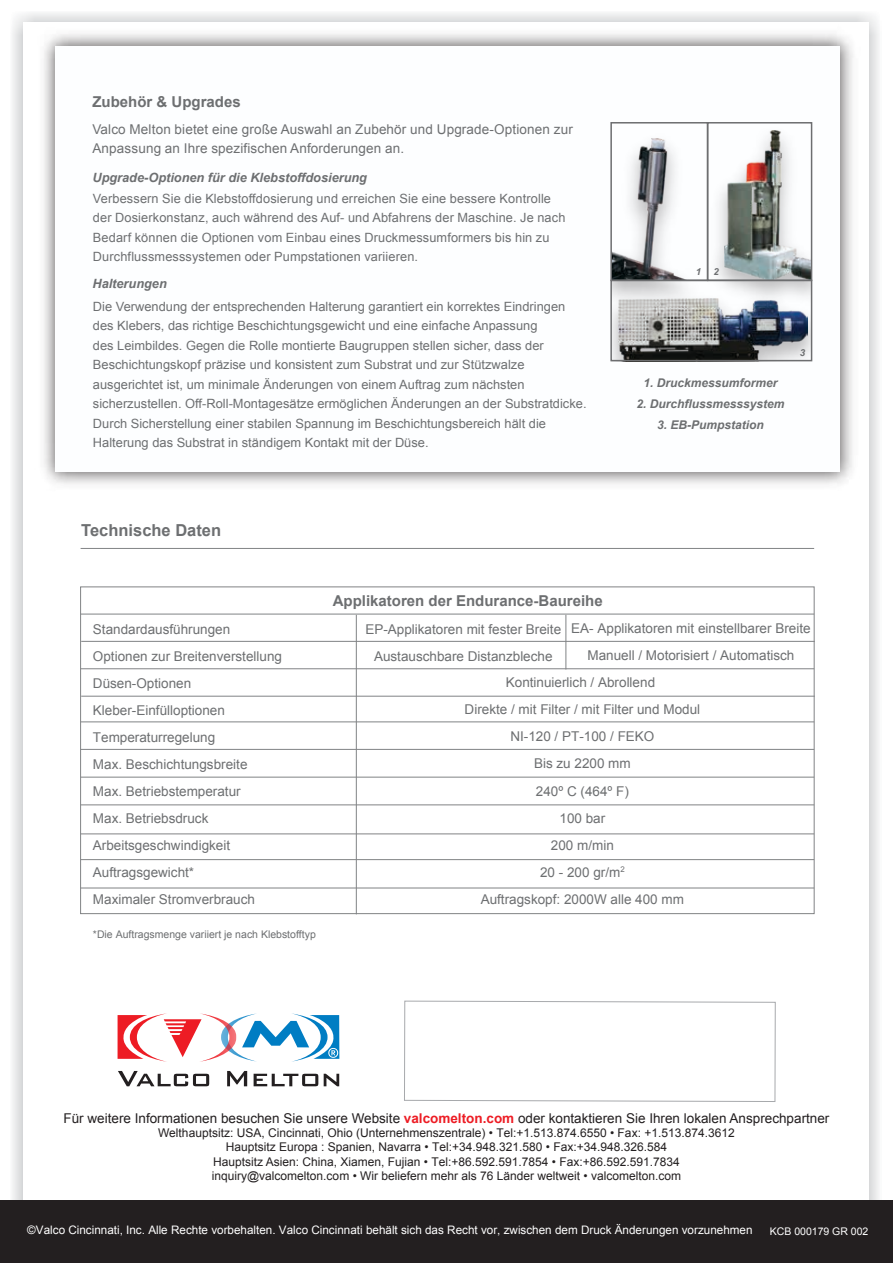
<style>
.page{position:relative;width:893px;height:1263px;background:#fff}
.page>*{position:absolute;margin:0;border:0;box-sizing:border-box;transform-origin:0 0}
.t1{font:700 16.5px "Arial";color:#6d6f71}
.t2{font:700 15px "Arial";color:#6d6f71}
.t3{font:13.5px/27px "Arial";color:#6d6f71}
.t4{font:13.5px "Arial";color:#231f20}
.t5{font:12.75px/19.5px "Arial";color:#6d6f71}
.t6{font:italic 700 12.75px "Arial";color:#6d6f71}
.t7{font:12px/14.4px "Arial";color:#231f20;text-align:center}
.t8{font:italic 700 12px "Arial";color:#6d6f71}
.t9{font:11.7px "Arial";color:#fff}
.t10{font:10.5px "Arial";color:#6d6f71}
.t11{font:10.5px "Arial";color:#fff}
.t12{font:italic 700 9.6px "Arial";color:#6d6f71}
.s1{font-weight:700;color:#ed1c24}
</style>
<div class="page">
<div style="left:0;top:1200px;width:893px;height:63px;background:#231f20"></div>
<img style="left:44px;top:34px;width:809px;height:450px">
<div style="left:56px;top:46px;width:784px;height:426px;background:#fdfeff"></div>
<img style="left:712px;top:316px;width:96px;height:42px">
<img style="left:712px;top:192px;width:97px;height:124px">
<img style="left:724px;top:130px;width:85px;height:148px">
<img style="left:613px;top:283px;width:99px;height:75px">
<img style="left:613px;top:138px;width:69px;height:140px">
<div style="left:610px;top:280px;width:202px;height:81px;border:2px solid #6d6e70"></div>
<div style="left:707px;top:122px;width:105px;height:159px;border:2px solid #6d6e70"></div>
<div style="left:610px;top:122px;width:98px;height:159px;border:2px solid #6d6e70"></div>
<hr style="left:81px;top:614px;width:733px;height:1px;background:#818385">
<hr style="left:81px;top:548px;width:733px;height:1px;background:#818385">
<hr style="left:356px;top:615px;width:1px;height:299px;background:#818385">
<hr style="left:566px;top:615px;width:1px;height:54px;background:#818385">
<hr style="left:81px;top:641px;width:734px;height:1px;background:#818385">
<hr style="left:81px;top:668px;width:733px;height:1px;background:#818385">
<hr style="left:81px;top:696px;width:734px;height:1px;background:#818385">
<hr style="left:81px;top:721px;width:733px;height:1px;background:#818385">
<hr style="left:81px;top:749px;width:733px;height:1px;background:#818385">
<hr style="left:81px;top:777px;width:733px;height:1px;background:#818385">
<hr style="left:81px;top:804px;width:733px;height:1px;background:#818385">
<hr style="left:81px;top:833px;width:733px;height:1px;background:#818385">
<hr style="left:81px;top:859px;width:733px;height:1px;background:#818385">
<hr style="left:81px;top:888px;width:733px;height:1px;background:#818385">
<svg style="left:404px;top:1001px;width:372px;height:101px"></svg>
<svg style="left:118px;top:1071px;width:221px;height:15px"></svg>
<svg style="left:118px;top:1013px;width:221px;height:49px"></svg>
<p class="t2" style="left:92px;top:91px;width:150px">Zubehör &amp; Upgrades</p>
<p class="t3" style="left:92px;top:119px;width:482px;line-height:19.5px">Valco Melton bietet eine große Auswahl an Zubehör und Upgrade-Optionen zur<br>Anpassung an Ihre spezifischen Anforderungen an.</p>
<p class="t6" style="left:92px;top:169px;width:276px">Upgrade-Optionen für die Klebstoffdosierung</p>
<p class="t5" style="left:93px;top:189px;width:474px">Verbessern Sie die Klebstoffdosierung und erreichen Sie eine bessere Kontrolle der Dosierkonstanz, auch während des Auf- und Abfahrens der Maschine. Je nach Bedarf können die Optionen vom Einbau eines Druckmessumformers bis hin zu Durchflussmesssystemen oder Pumpstationen variieren.</p>
<p class="t6" style="left:92px;top:275px;width:76px">Halterungen</p>
<p class="t5" style="left:93px;top:297px;width:495px">Die Verwendung der entsprechenden Halterung garantiert ein korrektes Eindringen des Klebers, das richtige Beschichtungsgewicht und eine einfache Anpassung<br>des Leimbildes. Gegen die Rolle montierte Baugruppen stellen sicher, dass der Beschichtungskopf präzise und konsistent zum Substrat und zur Stützwalze ausgerichtet ist, um minimale Änderungen von einem Auftrag zum nächsten sicherzustellen. Off-Roll-Montagesätze ermöglichen Änderungen an der Substratdicke.<br>Durch Sicherstellung einer stabilen Spannung im Beschichtungsbereich hält die Halterung das Substrat in ständigem Kontakt mit der Düse.</p>
<p class="t1" style="left:81px;top:519px;width:141px">Technische Daten</p>
<p class="t2" style="left:333px;top:591px;width:272px">Applikatoren der Endurance-Baureihe</p>
<p class="t12" style="left:696px;top:266px;width:7px">1</p>
<p class="t12" style="left:713px;top:266px;width:7px">2</p>
<p class="t8" style="left:644px;top:375px;width:136px">1. Druckmessumformer</p>
<p class="t8" style="left:637px;top:396px;width:150px">2. Durchflussmesssystem</p>
<p class="t8" style="left:657px;top:417px;width:108px">3. EB-Pumpstation</p>
<p class="t12" style="left:800px;top:346px;width:7px">3</p>
<p class="t3" style="left:93px;top:615px;width:191px">Standardausführungen<br>Optionen zur Breitenverstellung<br>Düsen-Optionen<br>Kleber-Einfülloptionen<br>Temperaturregelung<br>Max. Beschichtungsbreite<br>Max. Betriebstemperatur<br>Max. Betriebsdruck<br>Arbeitsgeschwindigkeit<br>Auftragsgewicht*<br>Maximaler Stromverbrauch</p>
<p class="t3" style="left:365px;top:616px;width:197px;text-align:center">EP-Applikatoren mit fester Breite<br>Austauschbare Distanzbleche</p>
<p class="t3" style="left:571px;top:614px;width:241px">EA- Applikatoren mit einstellbarer Breite</p>
<p class="t3" style="left:587px;top:641px;width:209px">Manuell / Motorisiert / Automatisch</p>
<p class="t3" style="left:506px;top:669px;width:151px">Kontinuierlich / Abrollend</p>
<p class="t3" style="left:465px;top:696px;width:237px">Direkte / mit Filter / mit Filter und Modul</p>
<p class="t3" style="left:510px;top:723px;width:146px">NI-120 / PT-100 / FEKO</p>
<p class="t3" style="left:534px;top:750px;width:98px">Bis zu 2200 mm</p>
<p class="t3" style="left:536px;top:777px;width:95px">240º C (464º F)</p>
<p class="t3" style="left:559px;top:804px;width:47px">100 bar</p>
<p class="t3" style="left:551px;top:831px;width:65px">200 m/min</p>
<p class="t3" style="left:540px;top:858px;width:86px">20 - 200 gr/m<sup>2</sup></p>
<p class="t3" style="left:481px;top:885px;width:205px">Auftragskopf: 2000W alle 400 mm</p>
<p class="t10" style="left:93px;top:927px;width:224px">*Die Auftragsmenge variiert je nach Klebstofftyp</p>
<p class="t4" style="left:64px;top:1109px;width:767px">Für weitere Informationen besuchen Sie unsere Website <span class="s1">valcomelton.com</span> oder kontaktieren Sie Ihren lokalen Ansprechpartner</p>
<p class="t7" style="left:158px;top:1126px;width:578px">Welthauptsitz: USA, Cincinnati, Ohio (Unternehmenszentrale) • Tel:+1.513.874.6550 • Fax: +1.513.874.3612<br>Hauptsitz Europa : Spanien, Navarra • Tel:+34.948.321.580 • Fax:+34.948.326.584<br>Hauptsitz Asien: China, Xiamen, Fujian • Tel:+86.592.591.7854 • Fax:+86.592.591.7834 inquiry@valcomelton.com • Wir beliefern mehr als 76 Länder weltweit • valcomelton.com</p>
<p class="t9" style="left:27px;top:1223px;width:727px">©Valco Cincinnati, Inc. Alle Rechte vorbehalten. Valco Cincinnati behält sich das Recht vor, zwischen dem Druck Änderungen vorzunehmen</p>
<p class="t11" style="left:770px;top:1224px;width:100px">KCB 000179 GR 002</p>
</div>
